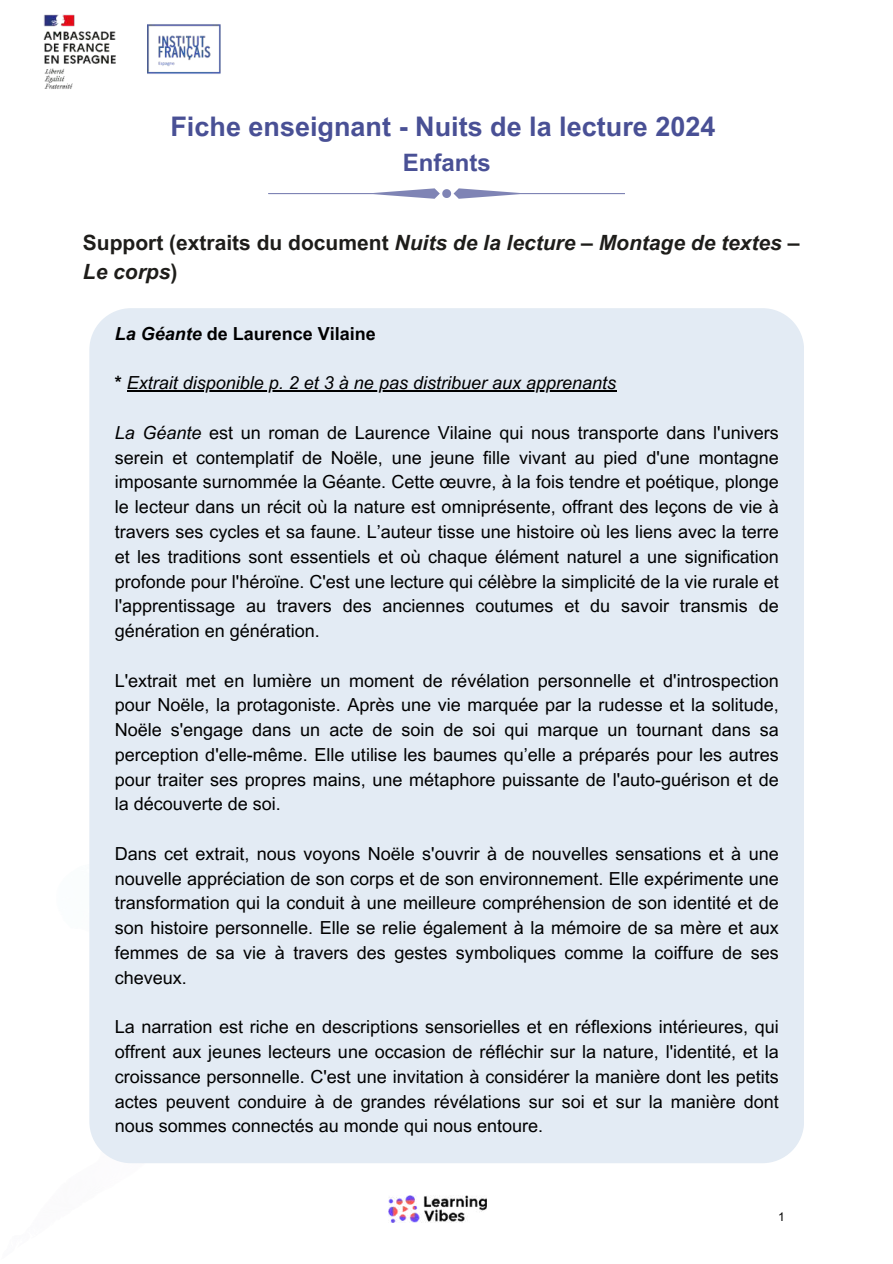
<style>
.page{position:relative;width:893px;height:1264px;background:#fff}
.page>*{position:absolute;margin:0;border:0;box-sizing:border-box;transform-origin:0 0}
.t1{font:700 27px "Arial MT Pro";color:#495095}
.t2{font:700 24px "Arial MT Pro";color:#495095}
.t3{font:italic 700 21px/29.2px "Arial MT Pro";color:#1e1d1a}
.t4{font:18px/24.8px "Arial MT Pro";color:#000;text-align:justify}
.t5{font:italic 18px "Arial MT Pro";color:#000}
.t6{font:700 18px "Arial MT Pro";color:#000}
.t7{font:12px "Arial";color:#000}
.s1{font-style:normal}
.s2{font-style:italic}
.s3{font-weight:700;font-style:normal}
</style>
<div class="page">
<img style="left:43px;top:14px;width:178px;height:75px">
<svg style="left:268px;top:188px;width:356px;height:11px"></svg>
<img style="left:388px;top:1195px;width:98px;height:27px">
<div style="left:89px;top:308px;width:715px;height:855px;background:#e3ebf4"></div>
<hr style="left:127px;top:390px;width:489px;height:1px;background:#000">
<h1 class="t1" style="left:170px;top:116px;width:546px">Fiche enseignant - Nuits de la lecture 2024</h1>
<h2 class="t2" style="left:402px;top:153px;width:89px">Enfants</h2>
<p class="t3" style="left:83px;top:231px;width:718px"><span class="s1">Support (extraits du document</span> Nuits de la lecture – Montage de textes –<br>Le corps<span class="s1">)</span></p>
<p class="t6" style="left:115px;top:327px;width:263px"><span class="s2">La Géante</span> de Laurence Vilaine</p>
<p class="t5" style="left:115px;top:376px;width:503px"><span class="s3">*</span> Extrait disponible p. 2 et 3 à ne pas distribuer aux apprenants</p>
<p class="t4" style="left:115px;top:422px;width:665px"><span class="s2">La Géante</span> est un roman de Laurence Vilaine qui nous transporte dans l'univers serein et contemplatif de Noële, une jeune fille vivant au pied d'une montagne imposante surnommée la Géante. Cette œuvre, à la fois tendre et poétique, plonge le lecteur dans un récit où la nature est omniprésente, offrant des leçons de vie à travers ses cycles et sa faune. L’auteur tisse une histoire où les liens avec la terre et les traditions sont essentiels et où chaque élément naturel a une signification profonde pour l'héroïne. C'est une lecture qui célèbre la simplicité de la vie rurale et l'apprentissage au travers des anciennes coutumes et du savoir transmis de génération en génération.</p>
<p class="t4" style="left:115px;top:670px;width:665px">L'extrait met en lumière un moment de révélation personnelle et d'introspection pour Noële, la protagoniste. Après une vie marquée par la rudesse et la solitude, Noële s'engage dans un acte de soin de soi qui marque un tournant dans sa perception d'elle-même. Elle utilise les baumes qu’elle a préparés pour les autres pour traiter ses propres mains, une métaphore puissante de l'auto-guérison et de la découverte de soi.</p>
<p class="t4" style="left:115px;top:843px;width:665px">Dans cet extrait, nous voyons Noële s'ouvrir à de nouvelles sensations et à une nouvelle appréciation de son corps et de son environnement. Elle expérimente une transformation qui la conduit à une meilleure compréhension de son identité et de son histoire personnelle. Elle se relie également à la mémoire de sa mère et aux femmes de sa vie à travers des gestes symboliques comme la coiffure de ses cheveux.</p>
<p class="t4" style="left:115px;top:1016px;width:665px">La narration est riche en descriptions sensorielles et en réflexions intérieures, qui offrent aux jeunes lecteurs une occasion de réfléchir sur la nature, l'identité, et la croissance personnelle. C'est une invitation à considérer la manière dont les petits actes peuvent conduire à de grandes révélations sur soi et sur la manière dont nous sommes connectés au monde qui nous entoure.</p>
<p class="t7" style="left:778px;top:1208px;width:8px">1</p>
</div>
